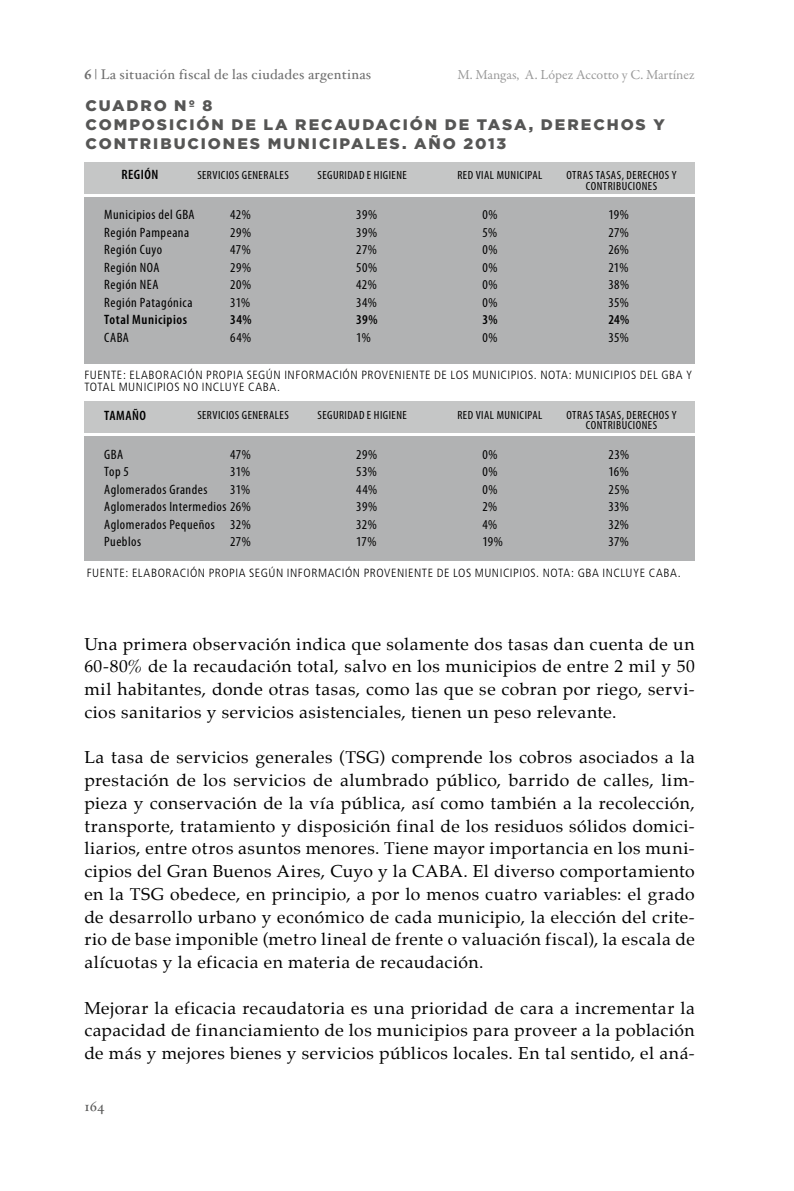
<style>
.page{position:relative;width:794px;height:1191px;background:#fff}
.page>*{position:absolute;margin:0;border:0;box-sizing:border-box;transform-origin:0 0}
.t1{font:16.97px/22.8px "Palatino";letter-spacing:.03em;color:#000;text-align:justify}
.t2{font:900 15.22px/19.2px "Gotham";letter-spacing:.12em;color:#565655}
.t3{font:14px "Hoefler Text";letter-spacing:.02em;color:#6e6e6e}
.t4{font:14px "Garamond Premr Pro";color:#6e6e6e}
.t5{font:14px "Hoefler Text";color:#565655}
.t6{font:condensed 13.65px "Myriad Pro";letter-spacing:.035em;color:#000}
.t7{font:600 condensed 13.65px "Myriad Pro";letter-spacing:.04em;color:#000}
.t8{font:300 condensed 11.9px/12.2px "Frutiger";letter-spacing:.045em;color:#000}
.t9{font:condensed 11.9px/10.5px "Myriad Pro";letter-spacing:.04em;color:#000;text-align:center}
.s1{font-family:"Garamond Premr Pro";font-weight:700}
</style>
<div class="page">
<div style="left:84px;top:162px;width:610px;height:31px;background:#c5c6c6"></div>
<div style="left:84px;top:402px;width:610px;height:31px;background:#c5c6c6"></div>
<div style="left:84px;top:197px;width:610px;height:166px;background:#b1b2b3"></div>
<div style="left:84px;top:437px;width:610px;height:124px;background:#b1b2b3"></div>
<p class="t3" style="left:84px;top:66px;width:288px"><span class="s1">6</span> | La situación fiscal de las ciudades argentinas</p>
<p class="t4" style="left:457px;top:67px;width:239px">M. Mangas, A. López Accotto y C. Martínez</p>
<p class="t2" style="left:86px;top:95px;width:580px">CUADRO Nº 8<br>COMPOSICIÓN DE LA RECAUDACIÓN DE TASA, DERECHOS Y<br>CONTRIBUCIONES MUNICIPALES. AÑO 2013</p>
<p class="t7" style="left:122px;top:167px;width:38px">REGIÓN</p>
<p class="t9" style="left:197px;top:170px;width:93px">SERVICIOS GENERALES</p>
<p class="t9" style="left:566px;top:170px;width:112px">OTRAS TASAS, DERECHOS Y<br>CONTRIBUCIONES</p>
<p class="t9" style="left:317px;top:170px;width:91px">SEGURIDAD E HIGIENE</p>
<p class="t9" style="left:457px;top:170px;width:87px">RED VIAL MUNICIPAL</p>
<p class="t6" style="left:104px;top:206px;width:92px">Municipios del GBA</p>
<p class="t6" style="left:230px;top:206px;width:22px">42%</p>
<p class="t6" style="left:356px;top:206px;width:22px">39%</p>
<p class="t6" style="left:482px;top:206px;width:17px">0%</p>
<p class="t6" style="left:608px;top:206px;width:22px">19%</p>
<p class="t6" style="left:104px;top:224px;width:86px">Región Pampeana</p>
<p class="t6" style="left:230px;top:224px;width:22px">29%</p>
<p class="t6" style="left:356px;top:224px;width:22px">39%</p>
<p class="t6" style="left:482px;top:224px;width:16px">5%</p>
<p class="t6" style="left:608px;top:224px;width:22px">27%</p>
<p class="t6" style="left:104px;top:241px;width:60px">Región Cuyo</p>
<p class="t6" style="left:230px;top:241px;width:22px">47%</p>
<p class="t6" style="left:356px;top:241px;width:22px">27%</p>
<p class="t6" style="left:482px;top:241px;width:17px">0%</p>
<p class="t6" style="left:608px;top:241px;width:22px">26%</p>
<p class="t6" style="left:104px;top:259px;width:57px">Región NOA</p>
<p class="t6" style="left:230px;top:259px;width:22px">29%</p>
<p class="t6" style="left:356px;top:259px;width:22px">50%</p>
<p class="t6" style="left:482px;top:259px;width:17px">0%</p>
<p class="t6" style="left:608px;top:259px;width:22px">21%</p>
<p class="t6" style="left:104px;top:276px;width:56px">Región NEA</p>
<p class="t6" style="left:230px;top:276px;width:22px">20%</p>
<p class="t6" style="left:356px;top:276px;width:22px">42%</p>
<p class="t6" style="left:482px;top:276px;width:17px">0%</p>
<p class="t6" style="left:608px;top:276px;width:22px">38%</p>
<p class="t6" style="left:104px;top:294px;width:90px">Región Patagónica</p>
<p class="t6" style="left:230px;top:294px;width:21px">31%</p>
<p class="t6" style="left:356px;top:294px;width:22px">34%</p>
<p class="t6" style="left:482px;top:294px;width:17px">0%</p>
<p class="t6" style="left:608px;top:294px;width:22px">35%</p>
<p class="t7" style="left:104px;top:312px;width:84px">Total Municipios</p>
<p class="t7" style="left:230px;top:312px;width:23px">34%</p>
<p class="t7" style="left:356px;top:312px;width:23px">39%</p>
<p class="t7" style="left:482px;top:312px;width:17px">3%</p>
<p class="t7" style="left:608px;top:312px;width:23px">24%</p>
<p class="t6" style="left:104px;top:329px;width:26px">CABA</p>
<p class="t6" style="left:230px;top:329px;width:22px">64%</p>
<p class="t6" style="left:356px;top:329px;width:16px">1%</p>
<p class="t6" style="left:482px;top:329px;width:17px">0%</p>
<p class="t6" style="left:608px;top:329px;width:22px">35%</p>
<p class="t8" style="left:84px;top:369px;width:609px">FUENTE: ELABORACIÓN PROPIA SEGÚN INFORMACIÓN PROVENIENTE DE LOS MUNICIPIOS. NOTA: M UNICIPIOS DEL GBA Y<br>TOTAL M UNICIPIOS NO INCLUYE CABA</p>
<p class="t8" style="left:277px;top:381px;width:4px">.</p>
<p class="t7" style="left:104px;top:408px;width:43px">TAMAÑO</p>
<p class="t9" style="left:197px;top:409px;width:93px">SERVICIOS GENERALES</p>
<p class="t9" style="left:317px;top:409px;width:91px">SEGURIDAD E HIGIENE</p>
<p class="t9" style="left:457px;top:409px;width:87px">RED VIAL MUNICIPAL</p>
<p class="t9" style="left:566px;top:409px;width:112px">OTRAS TASAS, DERECHOS Y<br>CONTRIBUCIONES</p>
<p class="t6" style="left:104px;top:446px;width:20px">GBA</p>
<p class="t6" style="left:230px;top:446px;width:22px">47%</p>
<p class="t6" style="left:356px;top:446px;width:22px">29%</p>
<p class="t6" style="left:482px;top:446px;width:17px">0%</p>
<p class="t6" style="left:608px;top:446px;width:22px">23%</p>
<p class="t6" style="left:104px;top:463px;width:26px">Top 5</p>
<p class="t6" style="left:230px;top:463px;width:21px">31%</p>
<p class="t6" style="left:356px;top:463px;width:22px">53%</p>
<p class="t6" style="left:482px;top:463px;width:17px">0%</p>
<p class="t6" style="left:608px;top:463px;width:22px">16%</p>
<p class="t6" style="left:104px;top:481px;width:105px">Aglomerados Grandes</p>
<p class="t6" style="left:230px;top:481px;width:21px">31%</p>
<p class="t6" style="left:356px;top:481px;width:22px">44%</p>
<p class="t6" style="left:482px;top:481px;width:17px">0%</p>
<p class="t6" style="left:608px;top:481px;width:22px">25%</p>
<p class="t6" style="left:104px;top:498px;width:148px">Aglomerados Intermedios 26%</p>
<p class="t6" style="left:356px;top:498px;width:22px">39%</p>
<p class="t6" style="left:482px;top:498px;width:16px">2%</p>
<p class="t6" style="left:608px;top:498px;width:22px">33%</p>
<p class="t6" style="left:104px;top:516px;width:148px">Aglomerados Pequeños 32%</p>
<p class="t6" style="left:356px;top:516px;width:22px">32%</p>
<p class="t6" style="left:482px;top:516px;width:16px">4%</p>
<p class="t6" style="left:608px;top:516px;width:22px">32%</p>
<p class="t6" style="left:104px;top:533px;width:39px">Pueblos</p>
<p class="t6" style="left:230px;top:533px;width:22px">27%</p>
<p class="t6" style="left:356px;top:533px;width:22px">17%</p>
<p class="t6" style="left:482px;top:533px;width:22px">19%</p>
<p class="t6" style="left:608px;top:533px;width:22px">37%</p>
<p class="t8" style="left:87px;top:567px;width:570px">FUENTE: ELABORACIÓN PROPIA SEGÚN INFORMACIÓN PROVENIENTE DE LOS MUNICIPIOS. NOTA: GBA INCLUYE CABA</p>
<p class="t8" style="left:677px;top:567px;width:4px">.</p>
<p class="t1" style="left:84px;top:632px;width:612px">Una primera observación indica que solamente dos tasas dan cuenta de un 60-80% de la recaudación total, salvo en los municipios de entre 2 mil y 50 mil habitantes, donde otras tasas, como las que se cobran por riego, servi&shy;cios sanitarios y servicios asistenciales, tienen un peso relevante.</p>
<p class="t1" style="left:84px;top:746px;width:612px">La tasa de servicios generales (TSG) comprende los cobros asociados a la prestación de los servicios de alumbrado público, barrido de calles, lim&shy;pieza y conservación de la vía pública, así como también a la recolección, transporte, tratamiento y disposición final de los residuos sólidos domici&shy;liarios, entre otros asuntos menores. Tiene mayor importancia en los muni&shy;cipios del Gran Buenos Aires, Cuyo y la CABA. El diverso comportamiento en la TSG obedece, en principio, a por lo menos cuatro variables: el grado de desarrollo urbano y económico de cada municipio, la elección del crite&shy;rio de base imponible (metro lineal de frente o valuación fiscal), la escala de alícuotas y la eficacia en materia de recaudación.</p>
<p class="t1" style="left:84px;top:996px;width:612px">Mejorar la eficacia recaudatoria es una prioridad de cara a incrementar la capacidad de financiamiento de los municipios para proveer a la población de más y mejores bienes y servicios públicos locales. En tal sentido, el aná-</p>
<p class="t5" style="left:84px;top:1098px;width:22px">164</p>
</div>
